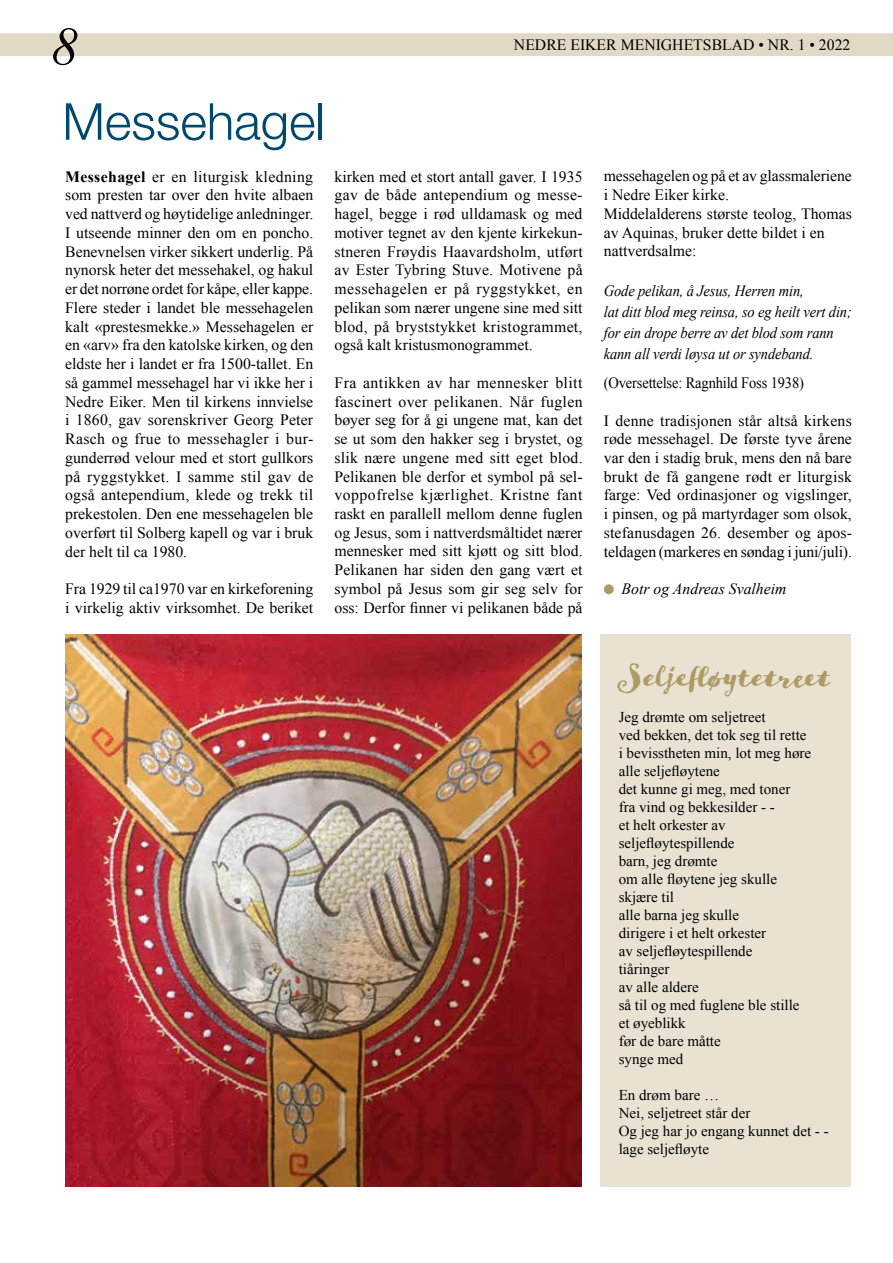
<style>
.page{position:relative;width:893px;height:1263px;background:#fff}
.page>*{position:absolute;margin:0;border:0;box-sizing:border-box;transform-origin:0 0}
.t1{font:italic 54px "Times New Roman";color:#000}
.t2{font:300 51px "Helvetica Neue LT Pro";color:#00486d}
.t3{font:31.5px "Goodlife Brush";letter-spacing:-.005em;color:#ae9a64}
.t4{font:15.75px/18.8px "Times New Roman";color:#000;text-align:justify}
.t5{font:italic 15.75px/21px "Times New Roman";letter-spacing:-.01em;color:#000;scale:.92 1}
.t6{font:15.75px "Times New Roman";color:#000;scale:.92 1}
.t7{font:italic 15.75px "Times New Roman";letter-spacing:-.01em;color:#000}
.t8{font:15px/18px "Times New Roman";color:#000}
.s1{font-weight:700}
</style>
<div class="page">
<div style="left:0;top:33px;width:893px;height:23px;background:#e1d8c5"></div>
<div style="left:604px;top:584px;width:10px;height:10px;background:#ae9a64;border-radius:50%"></div>
<div style="left:600px;top:634px;width:250px;height:552px;background:#e9e2d3"></div>
<img style="left:65px;top:634px;width:516px;height:552px">
<h1 class="t1" style="left:51px;top:9px;width:28px">8</h1>
<h2 class="t2" style="left:62px;top:90px;width:264px">Messehagel</h2>
<p class="t4" style="left:65px;top:167px;width:250px"><span class="s1">Messehagel</span> er en liturgisk kledning som presten tar over den hvite albaen ved nattverd og høytidelige anledninger.<br>I utseende minner den om en poncho.<br>Benevnelsen virker sikkert underlig. På nynorsk heter det messehakel, og hakul er det norrøne ordet for kåpe, eller kappe.<br>Flere steder i landet ble messehagelen kalt «prestesmekke.» Messehagelen er en «arv» fra den katolske kirken, og den eldste her i landet er fra 1500-tallet. En så gammel messehagel har vi ikke her i Nedre Eiker. Men til kirkens innvielse i 1860, gav sorenskriver Georg Peter Rasch og frue to messehagler i bur&shy;gunderrød velour med et stort gullkors på ryggstykket. I samme stil gav de også antependium, klede og trekk til prekestolen. Den ene messehagelen ble overført til Solberg kapell og var i bruk der helt til ca 1980.</p>
<p class="t4" style="left:65px;top:579px;width:250px">Fra 1929 til ca1970 var en kirkeforening i virkelig aktiv virksomhet. De beriket</p>
<p class="t4" style="left:514px;top:35px;width:338px">NEDRE EIKER MENIGHETSBLAD • NR. 1 • 2022</p>
<p class="t4" style="left:334px;top:167px;width:250px">kirken med et stort antall gaver. I 1935 gav de både antependium og messe&shy;hagel, begge i rød ulldamask og med motiver tegnet av den kjente kirkekun&shy;stneren Frøydis Haavardsholm, utført av Ester Tybring Stuve. Motivene på messehagelen er på ryggstykket, en pelikan som nærer ungene sine med sitt blod, på bryststykket kristogrammet, også kalt kristusmonogrammet.</p>
<p class="t4" style="left:334px;top:373px;width:250px">Fra antikken av har mennesker blitt fascinert over pelikanen. Når fuglen bøyer seg for å gi ungene mat, kan det se ut som den hakker seg i brystet, og slik nære ungene med sitt eget blod.<br>Pelikanen ble derfor et symbol på sel&shy;voppofrelse kjærlighet. Kristne fant raskt en parallell mellom denne fuglen og Jesus, som i nattverdsmåltidet nærer mennesker med sitt kjøtt og sitt blod.<br>Pelikanen har siden den gang vært et symbol på Jesus som gir seg selv for oss: Derfor finner vi pelikanen både på</p>
<p class="t4" style="left:604px;top:167px;width:250px;text-align:left">messehagelen og på et av glassmaleriene i Nedre Eiker kirke.<br>Middelalderens største teolog, Thomas av Aquinas, bruker dette bildet i en nattverdsalme:</p>
<p class="t5" style="left:604px;top:280px;width:271px">Gode pelikan, å Jesus, Herren min,<br>lat ditt blod meg reinsa, so eg heilt vert din; for ein drope berre av det blod som rann kann all verdi løysa ut or syndeband.</p>
<p class="t6" style="left:604px;top:372px;width:219px">(Oversettelse: Ragnhild Foss 1938)</p>
<p class="t4" style="left:604px;top:411px;width:250px">I denne tradisjonen står altså kirkens røde messehagel. De første tyve årene var den i stadig bruk, mens den nå bare brukt de få gangene rødt er liturgisk farge: Ved ordinasjoner og vigslinger, i pinsen, og på martyrdager som olsok, stefanusdagen 26. desember og apos&shy;teldagen (markeres en søndag i juni/juli).</p>
<p class="t7" style="left:622px;top:578px;width:166px">Botr og Andreas Svalheim</p>
<h3 class="t3" style="left:619px;top:656px;width:216px">Seljefløytetreet</h3>
<p class="t8" style="left:619px;top:708px;width:194px">Jeg drømte om seljetreet<br>ved bekken, det tok seg til rette i bevisstheten min, lot meg høre alle seljefløytene<br>det kunne gi meg, med toner<br>fra vind og bekkesilder - -<br>et helt orkester av seljefløytespillende<br>barn, jeg drømte<br>om alle fløytene jeg skulle skjære til<br>alle barna jeg skulle<br>dirigere i et helt orkester<br>av seljefløytespillende<br>tiåringer<br>av alle aldere<br>så til og med fuglene ble stille et øyeblikk<br>før de bare måtte<br>synge med</p>
<p class="t8" style="left:619px;top:1086px;width:211px">En drøm bare …<br>Nei, seljetreet står der<br>Og jeg har jo engang kunnet det - - lage seljefløyte</p>
</div>
